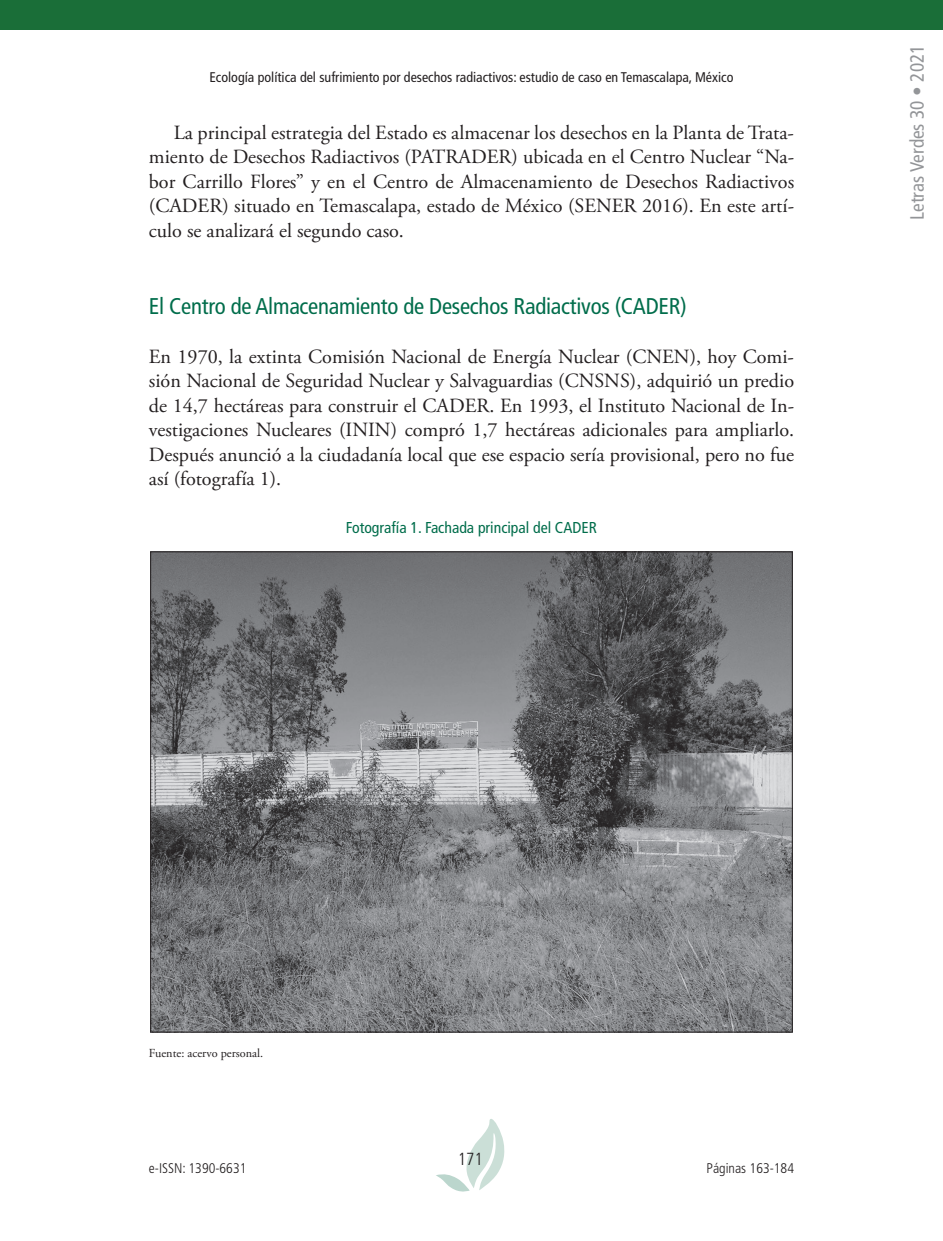
<style>
.page{position:relative;width:943px;height:1241px;background:#fff}
.page>*{position:absolute;margin:0;border:0;box-sizing:border-box;transform-origin:0 0}
.t1{font:condensed 22.75px "Frutiger";letter-spacing:-.01em;color:#006d4b}
.t2{font:20.12px/24.5px "Adobe Garamond Pro";color:#231f20;text-align:justify}
.t3{font:condensed 19.25px "Frutiger";color:#939598}
.t4{font:300 condensed 17.5px "Frutiger";color:#231f20}
.t5{font:condensed 15.75px "Frutiger";color:#006d4b}
.t6{font:condensed 14px "Frutiger";color:#231f20}
.t7{font:300 condensed 14px "Frutiger";color:#231f20}
.t8{font:12.25px "Adobe Garamond Pro";color:#231f20}
</style>
<div class="page">
<svg style="left:436px;top:1119px;width:69px;height:73px"></svg>
<div style="left:0;top:0;width:943px;height:30px;background:#1a6e38"></div>
<img style="left:152px;top:553px;width:638px;height:477px">
<p class="t6" style="left:209px;top:69px;width:525px">Ecología política del sufrimiento por desechos radiactivos: estudio de caso en Temascalapa, México</p>
<p class="t2" style="left:149px;top:121px;width:646px;text-indent:25px">La principal estrategia del Estado es almacenar los desechos en la Planta de Trata&shy;miento de Desechos Radiactivos (PATRADER) ubicada en el Centro Nuclear “Na&shy;bor Carrillo Flores” y en el Centro de Almacenamiento de Desechos Radiactivos (CADER) situado en Temascalapa, estado de México (SENER 2016). En este artí&shy;culo se analizará el segundo caso.</p>
<p class="t1" style="left:149px;top:292px;width:539px">El Centro de Almacenamiento de Desechos Radiactivos (CADER)</p>
<p class="t2" style="left:149px;top:345px;width:646px">En 1970, la extinta Comisión Nacional de Energía Nuclear (CNEN), hoy Comi&shy;sión Nacional de Seguridad Nuclear y Salvaguardias (CNSNS), adquirió un predio de 14,7 hectáreas para construir el CADER. En 1993, el Instituto Nacional de In&shy;vestigaciones Nucleares (ININ) compró 1,7 hectáreas adicionales para ampliarlo.<br>Después anunció a la ciudadanía local que ese espacio sería provisional, pero no fue así (fotografía 1).</p>
<p class="t5" style="left:346px;top:518px;width:252px">Fotografía 1. Fachada principal del CADER</p>
<p class="t3" style="left:906px;top:220px;width:177px;rotate:-90deg">Letras Verdes 30 • 2021</p>
<p class="t8" style="left:149px;top:1045px;width:116px">Fuente: acervo personal.</p>
<p class="t4" style="left:458px;top:1149px;width:27px">171</p>
<p class="t7" style="left:149px;top:1159px;width:99px">e-ISSN: 1390-6631</p>
<p class="t7" style="left:706px;top:1159px;width:89px">Páginas 163-184</p>
</div>
